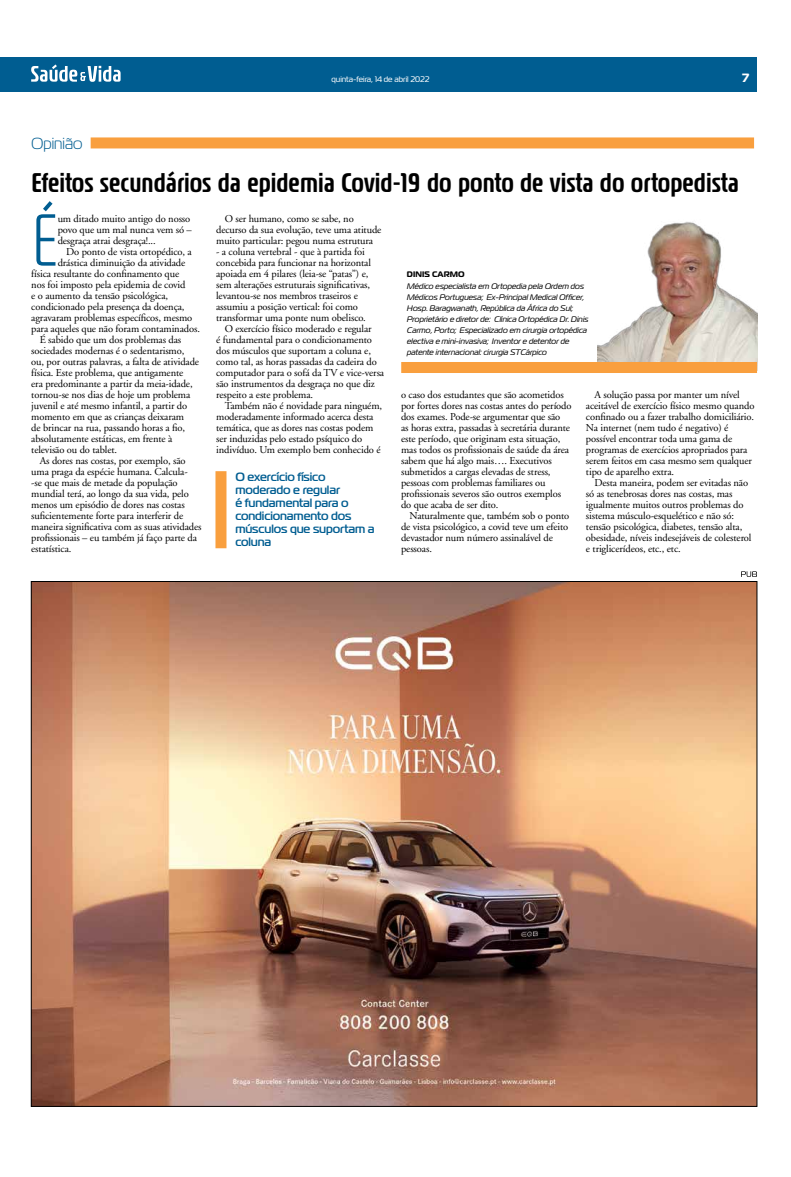
<style>
.page{position:relative;width:791px;height:1177px;background:#fff}
.page>*{position:absolute;margin:0;border:0;box-sizing:border-box;transform-origin:0 0}
.t1{font:300 73.4px "Magistral Extra Cond";color:#005d91}
.t2{font:500 27px "Magistral Extra Cond";color:#000}
.t3{font:16px "Magistral";color:#005d91}
.t4{font:500 12px/13px "Magistral";letter-spacing:-.01em;color:#005d91}
.t5{font:700 12px "Magistral";color:#fff}
.t6{font:10.5px/11px "Adobe Garamond";letter-spacing:-.01em;color:#000}
.t7{font:italic 8px/11px "Magistral";color:#000}
.t8{font:8px "Magistral";color:#fff}
.t9{font:700 8px "Magistral";letter-spacing:.01em;color:#000}
</style>
<div class="page">
<div style="left:0;top:57px;width:757px;height:35px;background:#005d91"></div>
<svg style="left:31px;top:64px;width:90px;height:18px"></svg>
<div style="left:91px;top:137px;width:663px;height:11px;background:#f99f3e"></div>
<img style="left:598px;top:222px;width:159px;height:140px">
<div style="left:401px;top:362px;width:356px;height:11px;background:#f99f3e"></div>
<div style="left:215px;top:471px;width:11px;height:77px;background:#f99f3e"></div>
<svg style="left:741px;top:571px;width:16px;height:6px"></svg>
<img style="left:33px;top:583px;width:722px;height:521px">
<p class="t8" style="left:332px;top:74px;width:100px">quinta-feira, 14 de abril 2022</p>
<p class="t5" style="left:742px;top:70px;width:8px">7</p>
<h3 class="t3" style="left:31px;top:133px;width:53px">Opinião</h3>
<h2 class="t2" style="left:31px;top:166px;width:709px">Efeitos secundários da epidemia Covid-19 do ponto de vista do ortopedista</h2>
<h1 class="t1" style="left:31px;top:196px;width:29px">É</h1>
<p class="t6" style="left:58px;top:213px;width:136px">um ditado muito antigo do nosso povo que um mal nunca vem só – desgraça atrai desgraça!...</p>
<p class="t6" style="left:66px;top:246px;width:127px">Do ponto de vista ortopédico, a</p>
<p class="t6" style="left:58px;top:257px;width:129px">drástica diminuição da atividade</p>
<p class="t6" style="left:31px;top:268px;width:149px">física resultante do confinamento que</p>
<p class="t6" style="left:31px;top:279px;width:156px">nos foi imposto pela epidemia de covid</p>
<p class="t6" style="left:31px;top:290px;width:138px">e o aumento da tensão psicológica,</p>
<p class="t6" style="left:31px;top:301px;width:155px">condicionado pela presença da doença,</p>
<p class="t6" style="left:31px;top:312px;width:163px">agravaram problemas específicos, mesmo</p>
<p class="t6" style="left:31px;top:323px;width:170px">para aqueles que não foram contaminados.</p>
<p class="t6" style="left:40px;top:334px;width:143px">É sabido que um dos problemas das</p>
<p class="t6" style="left:31px;top:345px;width:155px">sociedades modernas é o sedentarismo,</p>
<p class="t6" style="left:31px;top:356px;width:169px">ou, por outras palavras, a falta de atividade</p>
<p class="t6" style="left:31px;top:367px;width:154px">física. Este problema, que antigamente</p>
<p class="t6" style="left:31px;top:378px;width:163px">era predominante a partir da meia-idade,</p>
<p class="t6" style="left:31px;top:389px;width:161px">tornou-se nos dias de hoje um problema</p>
<p class="t6" style="left:31px;top:400px;width:157px">juvenil e até mesmo infantil, a partir do</p>
<p class="t6" style="left:31px;top:411px;width:154px">momento em que as crianças deixaram</p>
<p class="t6" style="left:31px;top:422px;width:155px">de brincar na rua, passando horas a fio,</p>
<p class="t6" style="left:31px;top:433px;width:143px">absolutamente estáticas, em frente à</p>
<p class="t6" style="left:31px;top:444px;width:87px">televisão ou do tablet.</p>
<p class="t6" style="left:40px;top:455px;width:147px">As dores nas costas, por exemplo, são</p>
<p class="t6" style="left:31px;top:466px;width:158px">uma praga da espécie humana. Calcula-</p>
<p class="t6" style="left:31px;top:477px;width:148px">-se que mais de metade da população</p>
<p class="t6" style="left:31px;top:488px;width:159px">mundial terá, ao longo da sua vida, pelo</p>
<p class="t6" style="left:31px;top:499px;width:155px">menos um episódio de dores nas costas</p>
<p class="t6" style="left:31px;top:510px;width:153px">suficientemente forte para interferir de</p>
<p class="t6" style="left:31px;top:521px;width:172px">maneira significativa com as suas atividades</p>
<p class="t6" style="left:31px;top:532px;width:167px">profissionais – eu também já faço parte da</p>
<p class="t6" style="left:31px;top:543px;width:42px">estatística.</p>
<p class="t6" style="left:216px;top:213px;width:167px;text-indent:9px">O ser humano, como se sabe, no decurso da sua evolução, teve uma atitude muito particular: pegou numa estrutura</p>
<p class="t6" style="left:216px;top:246px;width:150px">- a coluna vertebral - que à partida foi</p>
<p class="t6" style="left:216px;top:257px;width:156px">concebida para funcionar na horizontal</p>
<p class="t6" style="left:216px;top:268px;width:154px">apoiada em 4 pilares (leia-se “patas”) e,</p>
<p class="t6" style="left:216px;top:279px;width:155px">sem alterações estruturais significativas,</p>
<p class="t6" style="left:216px;top:290px;width:143px">levantou-se nos membros traseiros e</p>
<p class="t6" style="left:216px;top:301px;width:143px">assumiu a posição vertical: foi como</p>
<p class="t6" style="left:216px;top:312px;width:151px">transformar uma ponte num obelisco.</p>
<p class="t6" style="left:225px;top:323px;width:149px">O exercício físico moderado e regular</p>
<p class="t6" style="left:216px;top:334px;width:157px">é fundamental para o condicionamento</p>
<p class="t6" style="left:216px;top:345px;width:156px">dos músculos que suportam a coluna e,</p>
<p class="t6" style="left:216px;top:356px;width:162px">como tal, as horas passadas da cadeira do</p>
<p class="t6" style="left:216px;top:367px;width:170px">computador para o sofá da TV e vice-versa</p>
<p class="t6" style="left:216px;top:378px;width:160px">são instrumentos da desgraça no que diz</p>
<p class="t6" style="left:216px;top:389px;width:98px">respeito a este problema.</p>
<p class="t6" style="left:225px;top:400px;width:159px">Também não é novidade para ninguém,</p>
<p class="t6" style="left:216px;top:411px;width:159px">moderadamente informado acerca desta</p>
<p class="t6" style="left:216px;top:422px;width:159px">temática, que as dores nas costas podem</p>
<p class="t6" style="left:216px;top:433px;width:148px">ser induzidas pelo estado psíquico do</p>
<p class="t6" style="left:216px;top:444px;width:166px">indivíduo. Um exemplo bem conhecido é</p>
<p class="t9" style="left:407px;top:269px;width:59px">DINIS CARMO</p>
<p class="t7" style="left:407px;top:280px;width:183px">Médico especialista em Ortopedia pela Ordem dos Médicos Portuguesa; Ex-Principal Medical Officer, Hosp. Baragwanath, República da África do Sul; Proprietário e diretor de: Clínica Ortopédica Dr. Dinis Carmo, Porto; Especializado em cirurgia ortopédica electiva e mini-invasiva; Inventor e detentor de patente internacional: cirurgia STCárpico</p>
<p class="t6" style="left:401px;top:389px;width:172px">o caso dos estudantes que são acometidos por fortes dores nas costas antes do período dos exames. Pode-se argumentar que são<br>as horas extra, passadas à secretária durante este período, que originam esta situação, mas todos os profissionais de saúde da área sabem que há algo mais…. Executivos submetidos a cargas elevadas de stress, pessoas com problemas familiares ou profissionais severos são outros exemplos do que acaba de ser dito.</p>
<p class="t6" style="left:401px;top:510px;width:170px;text-indent:9px">Naturalmente que, também sob o ponto de vista psicológico, a covid teve um efeito devastador num número assinalável de pessoas.</p>
<p class="t6" style="left:586px;top:389px;width:170px;text-indent:9px">A solução passa por manter um nível aceitável de exercício físico mesmo quando confinado ou a fazer trabalho domiciliário.<br>Na internet (nem tudo é negativo) é possível encontrar toda uma gama de programas de exercícios apropriados para serem feitos em casa mesmo sem qualquer tipo de aparelho extra.</p>
<p class="t6" style="left:586px;top:477px;width:167px;text-indent:9px">Desta maneira, podem ser evitadas não só as tenebrosas dores nas costas, mas igualmente muitos outros problemas do sistema músculo-esquelético e não só: tensão psicológica, diabetes, tensão alta, obesidade, níveis indesejáveis de colesterol e triglicerídeos, etc., etc.</p>
<p class="t4" style="left:235px;top:470px;width:141px">O exercício físico moderado e regular<br>é fundamental para o condicionamento dos músculos que suportam a coluna</p>
</div>
